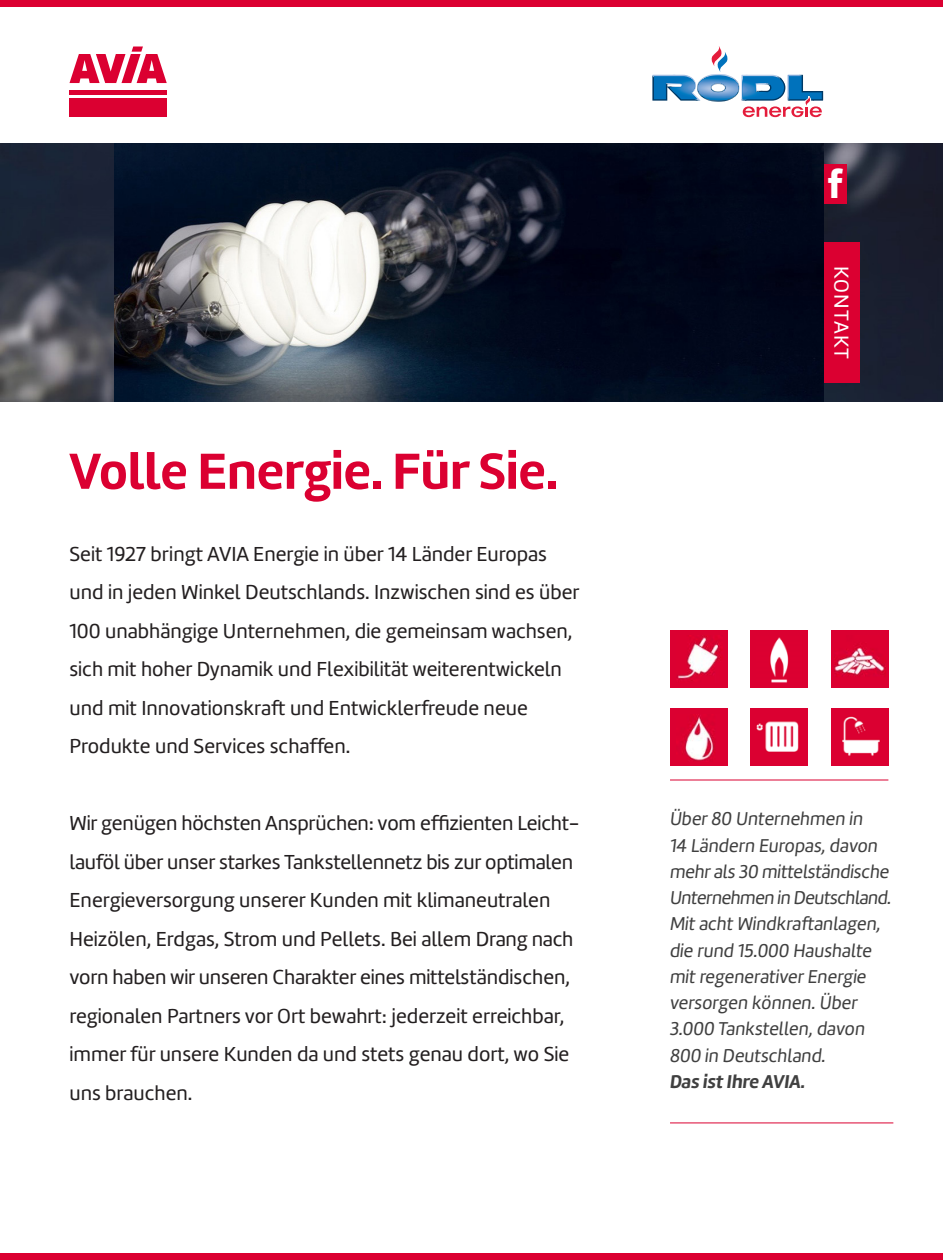
<style>
.page{position:relative;width:943px;height:1260px;background:#fff}
.page>*{position:absolute;margin:0;border:0;box-sizing:border-box;transform-origin:0 0}
.t1{font:700 52.5px "Marine";color:#db0031}
.t2{font:700 42px "Klavika";color:#fff}
.t3{font:21px/38.5px "Marine";color:#231f20}
.t4{font:21px "Marine";letter-spacing:.05em;color:#fff}
.t5{font:19.25px/26.2px "Marine Regular Oblicua";color:#404040}
.t6{font:19.25px "Marine Bold Oblicua";color:#404040}
</style>
<div class="page">
<div style="left:0;top:0;width:943px;height:7px;background:#db0031"></div>
<div style="left:0;top:1253px;width:943px;height:7px;background:#db0031"></div>
<svg style="left:69px;top:47px;width:98px;height:36px"></svg>
<div style="left:70px;top:90px;width:97px;height:5px;background:#db0031"></div>
<div style="left:69px;top:99px;width:98px;height:18px;background:#db0031"></div>
<svg style="left:652px;top:46px;width:171px;height:71px"></svg>
<img style="left:0;top:144px;width:943px;height:258px">
<hr style="left:670px;top:1122px;width:223px;height:1px;background:#db0031">
<div style="left:670px;top:630px;width:57px;height:58px;background:#db0031"></div>
<img style="left:677px;top:636px;width:44px;height:45px">
<div style="left:670px;top:708px;width:57px;height:58px;background:#db0031"></div>
<img style="left:685px;top:715px;width:30px;height:46px">
<div style="left:750px;top:630px;width:58px;height:58px;background:#db0031"></div>
<img style="left:770px;top:637px;width:19px;height:46px">
<div style="left:750px;top:708px;width:58px;height:58px;background:#db0031"></div>
<img style="left:756px;top:721px;width:43px;height:31px">
<div style="left:830px;top:630px;width:58px;height:58px;background:#db0031"></div>
<img style="left:834px;top:646px;width:51px;height:30px">
<div style="left:830px;top:708px;width:58px;height:58px;background:#db0031"></div>
<img style="left:842px;top:716px;width:38px;height:40px">
<img style="left:114px;top:144px;width:709px;height:258px">
<hr style="left:670px;top:780px;width:218px;height:1px;background:#db0031">
<div style="left:823px;top:164px;width:23px;height:39px;background:#db0031"></div>
<div style="left:823px;top:242px;width:36px;height:140px;background:#db0031"></div>
<h2 class="t2" style="left:827px;top:154px;width:17px">f</h2>
<p class="t1" style="left:69px;top:437px;width:489px">Volle Energie. Für Sie.</p>
<p class="t3" style="left:69px;top:534px;width:511px">Seit 1927 bringt AVIA Energie in über 14 Länder Europas und in jeden Winkel Deutschlands. Inzwischen sind es über 100 unabhängige Unternehmen, die gemeinsam wachsen, sich mit hoher Dynamik und Flexibilität weiterentwickeln und mit Innovationskraft und Entwicklerfreude neue Produkte und Services schaffen.</p>
<p class="t4" style="left:854px;top:266px;width:95px;rotate:90deg">KONTAKT</p>
<p class="t3" style="left:69px;top:804px;width:511px">Wir genügen höchsten Ansprüchen: vom effizienten Leicht&shy;lauföl über unser starkes Tankstellennetz bis zur optimalen Energieversorgung unserer Kunden mit klimaneutralen Heizölen, Erdgas, Strom und Pellets. Bei allem Drang nach vorn haben wir unseren Charakter eines mittelständischen, regionalen Partners vor Ort bewahrt: jederzeit erreichbar, immer für unsere Kunden da und stets genau dort, wo Sie uns brauchen.</p>
<p class="t5" style="left:670px;top:806px;width:223px">Über 80 Unternehmen in<br>14 Ländern Europas, davon mehr als 30 mittelständische<br>Unternehmen in Deutschland.<br>Mit acht Windkraftanlagen, die rund 15.000 Haushalte mit regenerativer Energie versorgen können. Über<br>3.000 Tankstellen, davon<br>800 in Deutschland.</p>
<p class="t6" style="left:670px;top:1069px;width:137px">Das ist Ihre AVIA.</p>
</div>
